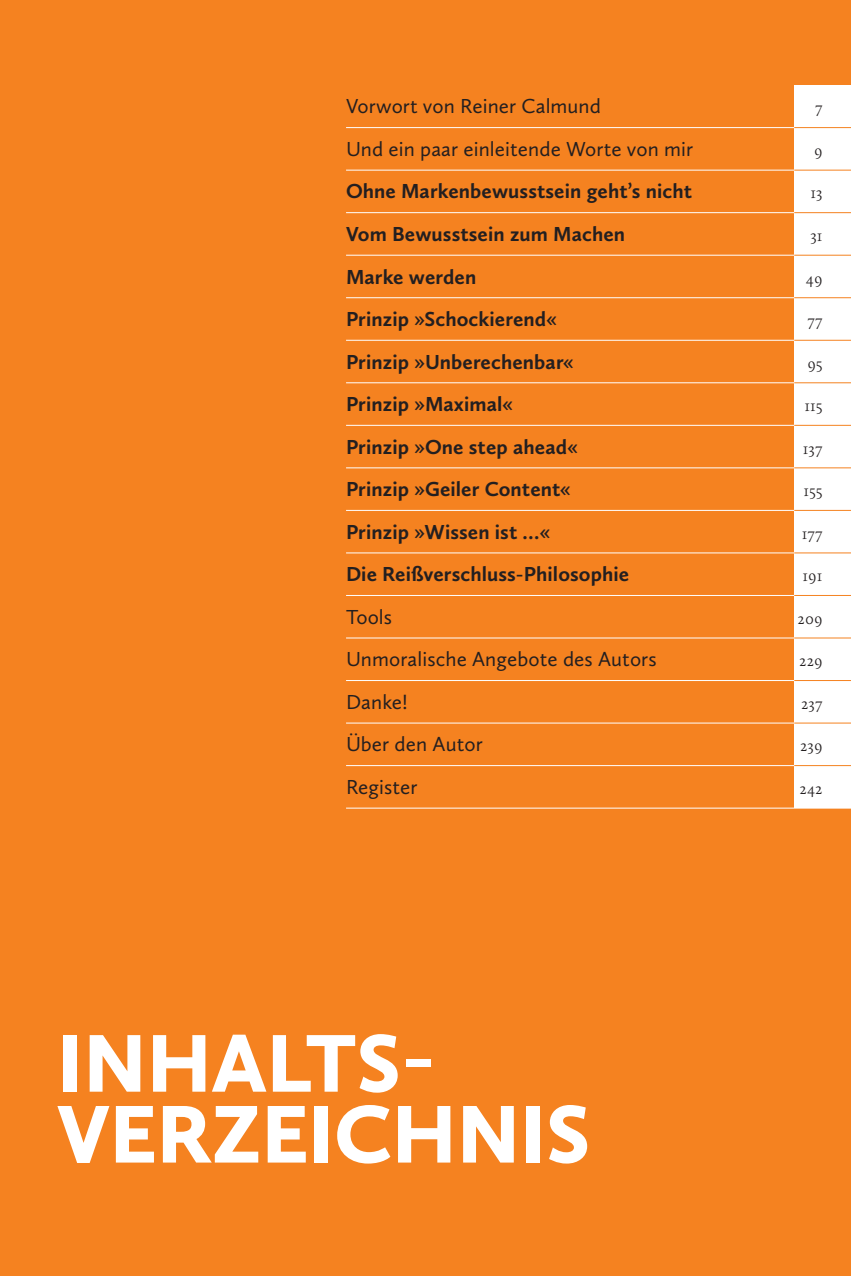
<style>
.page{position:relative;width:851px;height:1276px;background:#fff}
.page>*{position:absolute;margin:0;border:0;box-sizing:border-box;transform-origin:0 0}
.t1{font:900 84.8px/70.8px "Calluna Sans";color:#fff}
.t2{font:700 21px/42.6px "Calluna Sans";letter-spacing:.005em;color:#231f20}
.t3{font:21px/42.6px "Calluna Sans";letter-spacing:.005em;color:#231f20}
.t4{font:300 16px "Calluna";letter-spacing:.005em;color:#231f20}
</style>
<div class="page">
<div style="left:0;top:0;width:850px;height:1276px;background:#f58220"></div>
<hr style="left:346px;top:127px;width:448px;height:1px;background:#fff">
<hr style="left:346px;top:170px;width:448px;height:1px;background:#fff">
<hr style="left:346px;top:212px;width:448px;height:1px;background:#fff">
<hr style="left:346px;top:255px;width:448px;height:1px;background:#fff">
<hr style="left:346px;top:297px;width:448px;height:1px;background:#fff">
<hr style="left:346px;top:340px;width:448px;height:1px;background:#fff">
<hr style="left:346px;top:382px;width:448px;height:1px;background:#fff">
<hr style="left:346px;top:425px;width:448px;height:1px;background:#fff">
<hr style="left:346px;top:467px;width:448px;height:1px;background:#fff">
<hr style="left:346px;top:510px;width:448px;height:1px;background:#fff">
<hr style="left:346px;top:552px;width:448px;height:1px;background:#fff">
<hr style="left:346px;top:595px;width:448px;height:1px;background:#fff">
<hr style="left:346px;top:637px;width:448px;height:1px;background:#fff">
<hr style="left:346px;top:680px;width:448px;height:1px;background:#fff">
<hr style="left:346px;top:722px;width:448px;height:1px;background:#fff">
<hr style="left:346px;top:765px;width:448px;height:1px;background:#fff">
<hr style="left:346px;top:807px;width:504px;height:1px;background:#fff">
<div style="left:794px;top:85px;width:56px;height:43px;background:#fff"></div>
<div style="left:794px;top:128px;width:56px;height:42px;background:#fff"></div>
<div style="left:794px;top:170px;width:56px;height:43px;background:#fff"></div>
<div style="left:794px;top:213px;width:56px;height:42px;background:#fff"></div>
<div style="left:794px;top:255px;width:56px;height:43px;background:#fff"></div>
<div style="left:794px;top:298px;width:56px;height:42px;background:#fff"></div>
<div style="left:794px;top:340px;width:56px;height:43px;background:#fff"></div>
<div style="left:794px;top:383px;width:56px;height:42px;background:#fff"></div>
<div style="left:794px;top:425px;width:56px;height:43px;background:#fff"></div>
<div style="left:794px;top:468px;width:56px;height:42px;background:#fff"></div>
<div style="left:794px;top:510px;width:56px;height:43px;background:#fff"></div>
<div style="left:794px;top:553px;width:56px;height:42px;background:#fff"></div>
<div style="left:794px;top:595px;width:56px;height:43px;background:#fff"></div>
<div style="left:794px;top:638px;width:56px;height:42px;background:#fff"></div>
<div style="left:794px;top:680px;width:56px;height:43px;background:#fff"></div>
<div style="left:794px;top:723px;width:56px;height:42px;background:#fff"></div>
<div style="left:794px;top:765px;width:56px;height:43px;background:#fff"></div>
<hr style="left:794px;top:127px;width:56px;height:1px;background:#f58220">
<hr style="left:794px;top:170px;width:56px;height:1px;background:#f58220">
<hr style="left:794px;top:212px;width:56px;height:1px;background:#f58220">
<hr style="left:794px;top:255px;width:56px;height:1px;background:#f58220">
<hr style="left:794px;top:297px;width:56px;height:1px;background:#f58220">
<hr style="left:794px;top:340px;width:56px;height:1px;background:#f58220">
<hr style="left:794px;top:382px;width:56px;height:1px;background:#f58220">
<hr style="left:794px;top:425px;width:56px;height:1px;background:#f58220">
<hr style="left:794px;top:467px;width:56px;height:1px;background:#f58220">
<hr style="left:794px;top:510px;width:56px;height:1px;background:#f58220">
<hr style="left:794px;top:552px;width:56px;height:1px;background:#f58220">
<hr style="left:794px;top:595px;width:56px;height:1px;background:#f58220">
<hr style="left:794px;top:637px;width:56px;height:1px;background:#f58220">
<hr style="left:794px;top:680px;width:56px;height:1px;background:#f58220">
<hr style="left:794px;top:722px;width:56px;height:1px;background:#f58220">
<hr style="left:794px;top:765px;width:56px;height:1px;background:#f58220">
<p class="t3" style="left:346px;top:87px;width:348px">Vorwort von Reiner Calmund<br>Und ein paar einleitende Worte von mir</p>
<p class="t2" style="left:346px;top:172px;width:347px">Ohne Markenbewusstsein geht’s nicht<br>Vom Bewusstsein zum Machen<br>Marke werden<br>Prinzip »Schockierend«<br>Prinzip »Unberechenbar«<br>Prinzip »Maximal«<br>Prinzip »One step ahead«<br>Prinzip »Geiler Content«<br>Prinzip »Wissen ist …«<br>Die Reißverschluss-Philosophie</p>
<p class="t3" style="left:346px;top:597px;width:312px">Tools<br>Unmoralische Angebote des Autors<br>Danke!<br>Über den Autor<br>Register</p>
<h1 class="t1" style="left:57px;top:1027px;width:534px">INHALTS-<br>VERZEICHNIS</h1>
<p class="t4" style="left:815px;top:102px;width:9px">7</p>
<p class="t4" style="left:814px;top:144px;width:10px">9</p>
<p class="t4" style="left:810px;top:187px;width:14px">13</p>
<p class="t4" style="left:810px;top:229px;width:14px">31</p>
<p class="t4" style="left:805px;top:272px;width:18px">49</p>
<p class="t4" style="left:807px;top:314px;width:17px">77</p>
<p class="t4" style="left:807px;top:357px;width:17px">95</p>
<p class="t4" style="left:804px;top:399px;width:20px">115</p>
<p class="t4" style="left:802px;top:442px;width:21px">137</p>
<p class="t4" style="left:803px;top:484px;width:21px">155</p>
<p class="t4" style="left:801px;top:527px;width:22px">177</p>
<p class="t4" style="left:802px;top:569px;width:21px">191</p>
<p class="t4" style="left:797px;top:612px;width:26px">209</p>
<p class="t4" style="left:799px;top:654px;width:25px">229</p>
<p class="t4" style="left:801px;top:697px;width:23px">237</p>
<p class="t4" style="left:800px;top:739px;width:24px">239</p>
<p class="t4" style="left:799px;top:782px;width:24px">242</p>
</div>
